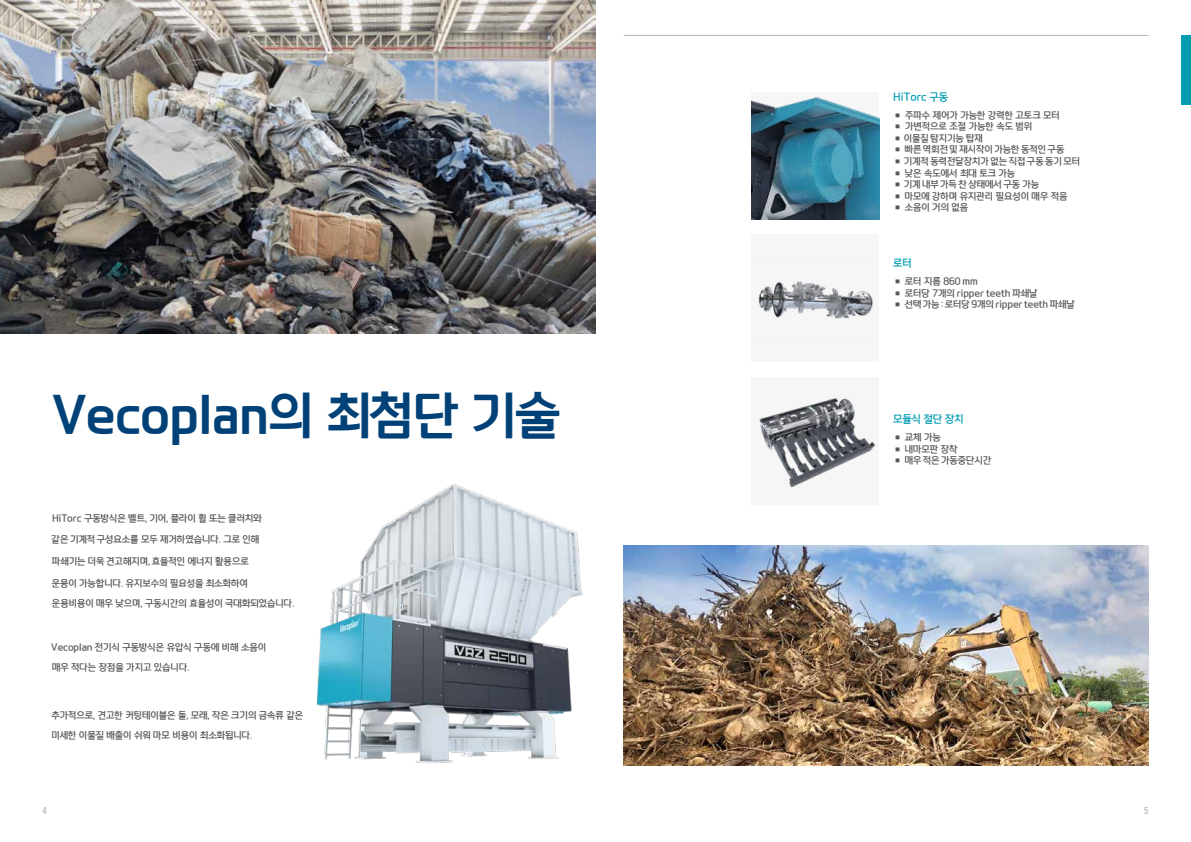
<style>
.page{position:relative;width:1191px;height:842px;background:#fff}
.page>*{position:absolute;margin:0;border:0;box-sizing:border-box;transform-origin:0 0}
.t1{font:700 48px "paybooc OTF Extra";letter-spacing:-.01em;color:#004177}
.t2{font:700 10px "paybooc";letter-spacing:.01em;color:#009db1}
.t3{font:700 10px "paybooc";color:#009db1}
.t4{font:condensed 10px "Univers LT Pro";color:#b3b2b2}
.t5{font:700 9px "paybooc";color:#575756}
.t6{font:700 9px "paybooc";color:#575656}
.t7{font:700 9px "paybooc";color:#565656}
.s1{font-style:inherit}
</style>
<div class="page">
<img style="left:316px;top:483px;width:267px;height:281px">
<div style="left:751px;top:235px;width:128px;height:127px;background:#f6f6f6"></div>
<img style="left:758px;top:281px;width:115px;height:38px">
<img style="left:624px;top:546px;width:524px;height:219px">
<img style="left:0;top:0;width:595px;height:333px">
<div style="left:751px;top:377px;width:128px;height:128px;background:#f6f6f6"></div>
<img style="left:759px;top:398px;width:117px;height:89px">
<img style="left:751px;top:96px;width:128px;height:124px">
<div style="left:1181px;top:35px;width:10px;height:70px;background:#009db1"></div>
<hr style="left:624px;top:35px;width:524px;height:1px;background:#b3b2b2">
<p class="t2" style="left:893px;top:90px;width:56px">HiTorc 구동</p>
<p class="t5" style="left:893px;top:109px;width:168px">■ 주파수 제어가 가능한 강력한 고토크 모터</p>
<p class="t5" style="left:893px;top:121px;width:141px">■ 가변적으로 조절 가능한 속도 범위</p>
<p class="t5" style="left:893px;top:133px;width:91px">■ 이물질 탐지기능 <span class="s1">탑재</span></p>
<p class="t5" style="left:893px;top:144px;width:173px">■ 빠른 역회전 및 재시작이 가능한 동적인 구동</p>
<p class="t5" style="left:893px;top:156px;width:188px">■ 기계적 동력전달장치가 없는 직접 구동 동기 모터</p>
<p class="t5" style="left:893px;top:167px;width:124px">■ 낮은 속도에서 최대 토크 가능</p>
<p class="t5" style="left:893px;top:179px;width:147px">■ 기계 내부 가득 찬 상태에서 구동 가능</p>
<p class="t5" style="left:893px;top:190px;width:176px">■ 마모에 강하며 유지관리 필요성이 매우 적음</p>
<p class="t5" style="left:893px;top:202px;width:77px">■ 소음이 거의 없음</p>
<h1 class="t1" style="left:52px;top:386px;width:509px">Vecoplan의 최첨단 기술</h1>
<p class="t6" style="left:52px;top:513px;width:211px">HiTorc 구동방식은 벨트, 기어, 플라이 휠 또는 클러치와</p>
<p class="t6" style="left:52px;top:534px;width:209px">같은 기계적 구성요소를 모두 제거하였습니다. 그로 인해</p>
<p class="t6" style="left:52px;top:556px;width:198px">파쇄기는 더욱 견고해지며, 효율적인 에너지 활용으로</p>
<p class="t6" style="left:52px;top:578px;width:198px">운용이 가능합니다. 유지보수의 필요성을 최소화하여</p>
<p class="t7" style="left:52px;top:597px;width:244px">운용비용이 매우 낮으며, 구동시간의 효율성이 극대화되었습니다.</p>
<p class="t7" style="left:51px;top:641px;width:216px">Vecoplan 전기식 구동방식은 유압식 구동에 비해 소음이</p>
<p class="t7" style="left:52px;top:661px;width:139px">매우 적다는 장점을 가지고 있습니다.</p>
<p class="t6" style="left:51px;top:709px;width:253px">추가적으로, 견고한 커팅테이블은 돌, 모래, 작은 크기의 금속류 같은</p>
<p class="t6" style="left:51px;top:730px;width:202px">미세한 이물질 배출이 쉬워 마모 비용이 최소화됩니다.</p>
<p class="t2" style="left:893px;top:257px;width:20px">로터</p>
<p class="t5" style="left:893px;top:276px;width:86px">■ 로터 지름 860 mm</p>
<p class="t5" style="left:893px;top:287px;width:146px">■ 로터당 7개의 ripper teeth 파쇄날</p>
<p class="t5" style="left:893px;top:299px;width:183px">■ 선택 가능 : 로터당 9개의 ripper teeth 파쇄날</p>
<p class="t3" style="left:893px;top:413px;width:72px">모듈식 절단 장치</p>
<p class="t5" style="left:893px;top:432px;width:49px">■ 교체 가능</p>
<p class="t5" style="left:893px;top:443px;width:66px">■ 내마모판 장착</p>
<p class="t5" style="left:893px;top:455px;width:100px">■ 매우 적은 가동중단시간</p>
<p class="t4" style="left:42px;top:804px;width:6px">4</p>
<p class="t4" style="left:1144px;top:804px;width:6px">5</p>
</div>
